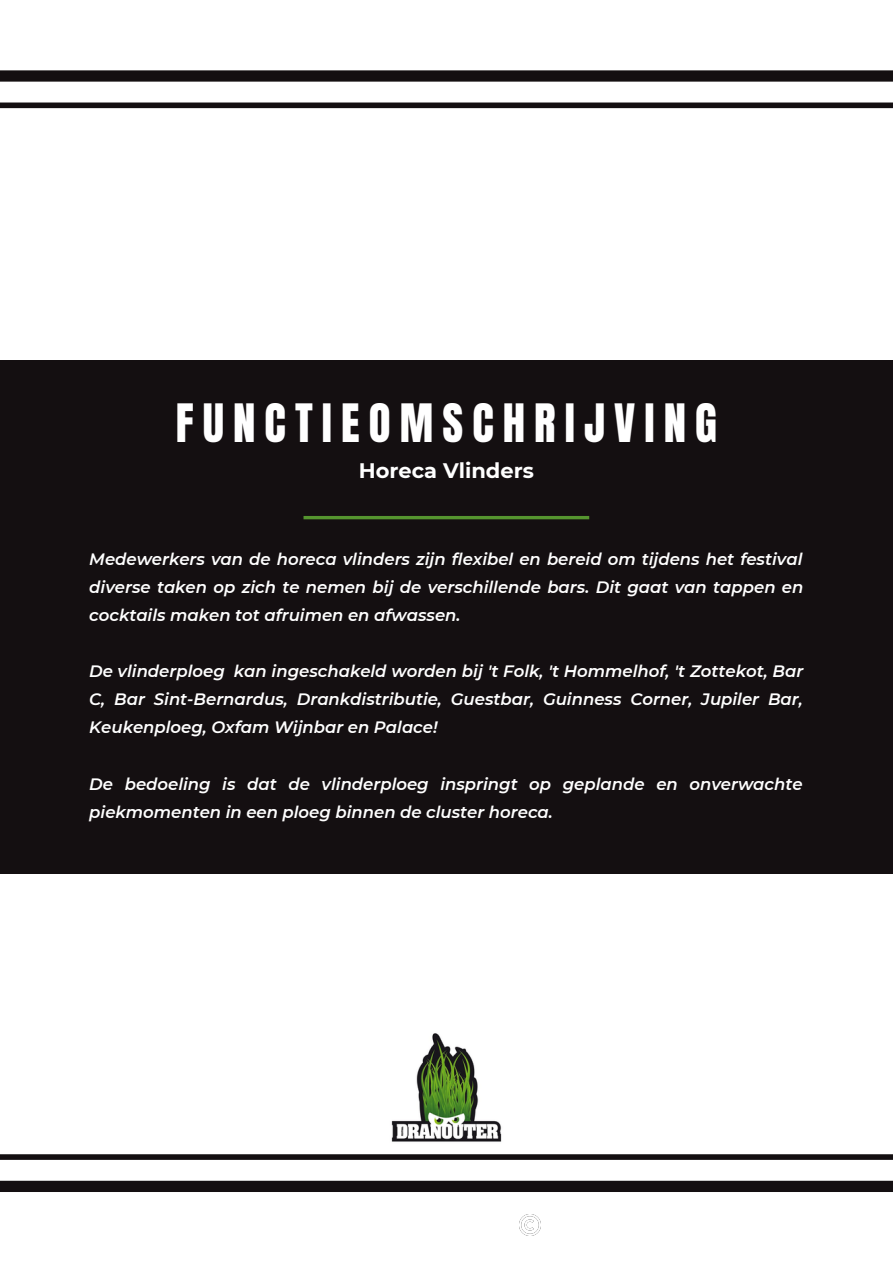
<style>
.page{position:relative;width:893px;height:1264px;background:#fff}
.page>*{position:absolute;margin:0;border:0;box-sizing:border-box;transform-origin:0 0}
.t1{font:45px "Anton";letter-spacing:.2em;color:#fff}
.t2{font:700 21px "Montserrat";color:#fff}
.t3{font:italic 600 16.5px/28px "Montserrat";color:#fff;text-align:justify}
</style>
<div class="page">
<div style="left:0;top:360px;width:892px;height:514px;background:#140f11"></div>
<img style="left:519px;top:1214px;width:21px;height:21px">
<div style="left:0;top:1180px;width:892px;height:11px;background:#140f11"></div>
<div style="left:0;top:1154px;width:892px;height:5px;background:#140f11"></div>
<div style="left:0;top:70px;width:892px;height:12px;background:#140f11"></div>
<div style="left:0;top:102px;width:892px;height:6px;background:#140f11"></div>
<img style="left:391px;top:1033px;width:111px;height:109px">
<hr style="left:303px;top:516px;width:286px;height:3px;background:#55952f">
<h1 class="t1" style="left:176px;top:390px;width:542px">FUNCTIEOMSCHRIJVING</h1>
<p class="t2" style="left:359px;top:457px;width:176px">Horeca Vlinders</p>
<p class="t3" style="left:89px;top:544px;width:715px">Medewerkers van de horeca vlinders zijn flexibel en bereid om tijdens het festival diverse taken op zich te nemen bij de verschillende bars. Dit gaat van tappen en cocktails maken tot afruimen en afwassen.</p>
<p class="t3" style="left:89px;top:657px;width:715px">De vlinderploeg kan ingeschakeld worden bij 't Folk, 't Hommelhof, 't Zottekot, Bar C, Bar Sint-Bernardus, Drankdistributie, Guestbar, Guinness Corner, Jupiler Bar, Keukenploeg, Oxfam Wijnbar en Palace!</p>
<p class="t3" style="left:89px;top:769px;width:714px">De bedoeling is dat de vlinderploeg inspringt op geplande en onverwachte piekmomenten in een ploeg binnen de cluster horeca.</p>
</div>
